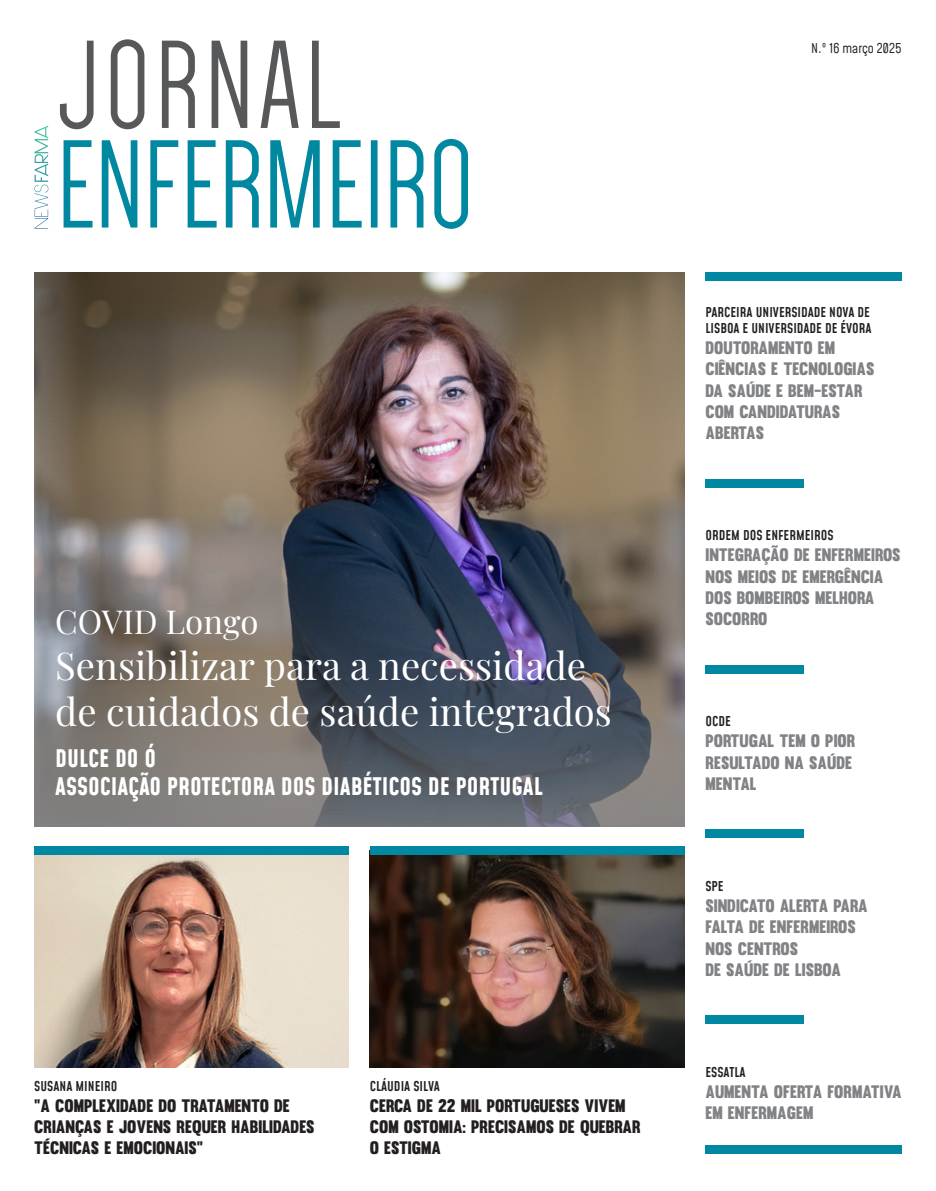
<style>
.page{position:relative;width:936px;height:1191px;background:#fff}
.page>*{position:absolute;margin:0;border:0;box-sizing:border-box;transform-origin:0 0}
.t1{font:38.1px/45.8px "Playfair Display";color:#fff}
.t2{font:33px "Playfair Display";color:#fff}
.t3{font:300 23.7px "Mohave";color:#fff}
.t4{font:17.7px/21.3px "Muro";color:#808285}
.t5{font:17.7px/21.3px "Muro";color:#231f20}
.t6{font:300 13.35px/15.9px "Mohave";color:#231f20}
</style>
<div class="page">
<svg style="left:64px;top:139px;width:404px;height:90px"></svg>
<svg style="left:60px;top:39px;width:280px;height:90px"></svg>
<img style="left:34px;top:855px;width:315px;height:212px">
<div style="left:34px;top:846px;width:315px;height:9px;background:#0087a1"></div>
<img style="left:370px;top:855px;width:314px;height:212px">
<div style="left:370px;top:846px;width:314px;height:9px;background:#0087a1"></div>
<div style="left:705px;top:272px;width:196px;height:9px;background:#0087a1"></div>
<svg style="left:34px;top:126px;width:14px;height:66px"></svg>
<img style="left:34px;top:272px;width:650px;height:205px">
<img style="left:34px;top:477px;width:650px;height:350px">
<div style="left:705px;top:1145px;width:196px;height:9px;background:#0087a1"></div>
<div style="left:705px;top:479px;width:98px;height:8px;background:#0087a1"></div>
<div style="left:705px;top:665px;width:98px;height:8px;background:#0087a1"></div>
<div style="left:705px;top:829px;width:98px;height:9px;background:#0087a1"></div>
<div style="left:705px;top:1015px;width:98px;height:9px;background:#0087a1"></div>
<p class="t6" style="left:811px;top:41px;width:92px">N.º 16 março 2025</p>
<p class="t2" style="left:55px;top:596px;width:205px">COVID Longo</p>
<p class="t1" style="left:55px;top:640px;width:558px">Sensibilizar para a necessidade de cuidados de saúde integrados</p>
<p class="t3" style="left:55px;top:743px;width:102px">DULCE DO Ó</p>
<p class="t3" style="left:55px;top:772px;width:489px">ASSOCIAÇÃO PROTECTORA DOS DIABÉTICOS DE PORTUGAL</p>
<p class="t6" style="left:34px;top:1078px;width:85px">SUSANA MINEIRO</p>
<p class="t5" style="left:34px;top:1094px;width:282px">“A COMPLEXIDADE DO TRATAMENTO DE<br>CRIANÇAS E JOVENS REQUER HABILIDADES<br>TÉCNICAS E EMOCIONAIS”</p>
<p class="t6" style="left:370px;top:1078px;width:72px">CLÁUDIA SILVA</p>
<p class="t5" style="left:370px;top:1094px;width:257px">CERCA DE 22 MIL PORTUGUESES VIVEM</p>
<p class="t5" style="left:370px;top:1115px;width:272px">COM OSTOMIA: PRECISAMOS DE QUEBRAR</p>
<p class="t5" style="left:370px;top:1137px;width:73px">O ESTIGMA</p>
<p class="t6" style="left:705px;top:305px;width:167px">PARCEIRA UNIVERSIDADE NOVA DE<br>LISBOA E UNIVERSIDADE DE ÉVORA</p>
<p class="t4" style="left:705px;top:337px;width:131px">DOUTORAMENTO EM</p>
<p class="t4" style="left:705px;top:358px;width:170px">CIÊNCIAS E TECNOLOGIAS</p>
<p class="t4" style="left:705px;top:379px;width:159px">DA SAÚDE E BEM-ESTAR</p>
<p class="t4" style="left:705px;top:401px;width:136px">COM CANDIDATURAS<br>ABERTAS</p>
<p class="t6" style="left:705px;top:528px;width:130px">ORDEM DOS ENFERMEIROS</p>
<p class="t4" style="left:705px;top:544px;width:197px">INTEGRAÇÃO DE ENFERMEIROS</p>
<p class="t4" style="left:705px;top:565px;width:179px">NOS MEIOS DE EMERGÊNCIA<br>DOS BOMBEIROS MELHORA<br>SOCORRO</p>
<p class="t6" style="left:705px;top:714px;width:27px">OCDE</p>
<p class="t4" style="left:705px;top:730px;width:151px">PORTUGAL TEM O PIOR<br>RESULTADO NA SAÚDE<br>MENTAL</p>
<p class="t6" style="left:705px;top:879px;width:20px">SPE</p>
<p class="t4" style="left:705px;top:895px;width:164px">SINDICATO ALERTA PARA<br>FALTA DE ENFERMEIROS</p>
<p class="t4" style="left:705px;top:937px;width:94px">NOS CENTROS</p>
<p class="t4" style="left:705px;top:958px;width:137px">DE SAÚDE DE LISBOA</p>
<p class="t6" style="left:705px;top:1065px;width:42px">ESSATLA</p>
<p class="t4" style="left:705px;top:1081px;width:198px">AUMENTA OFERTA FORMATIVA<br>EM ENFERMAGEM</p>
</div>
